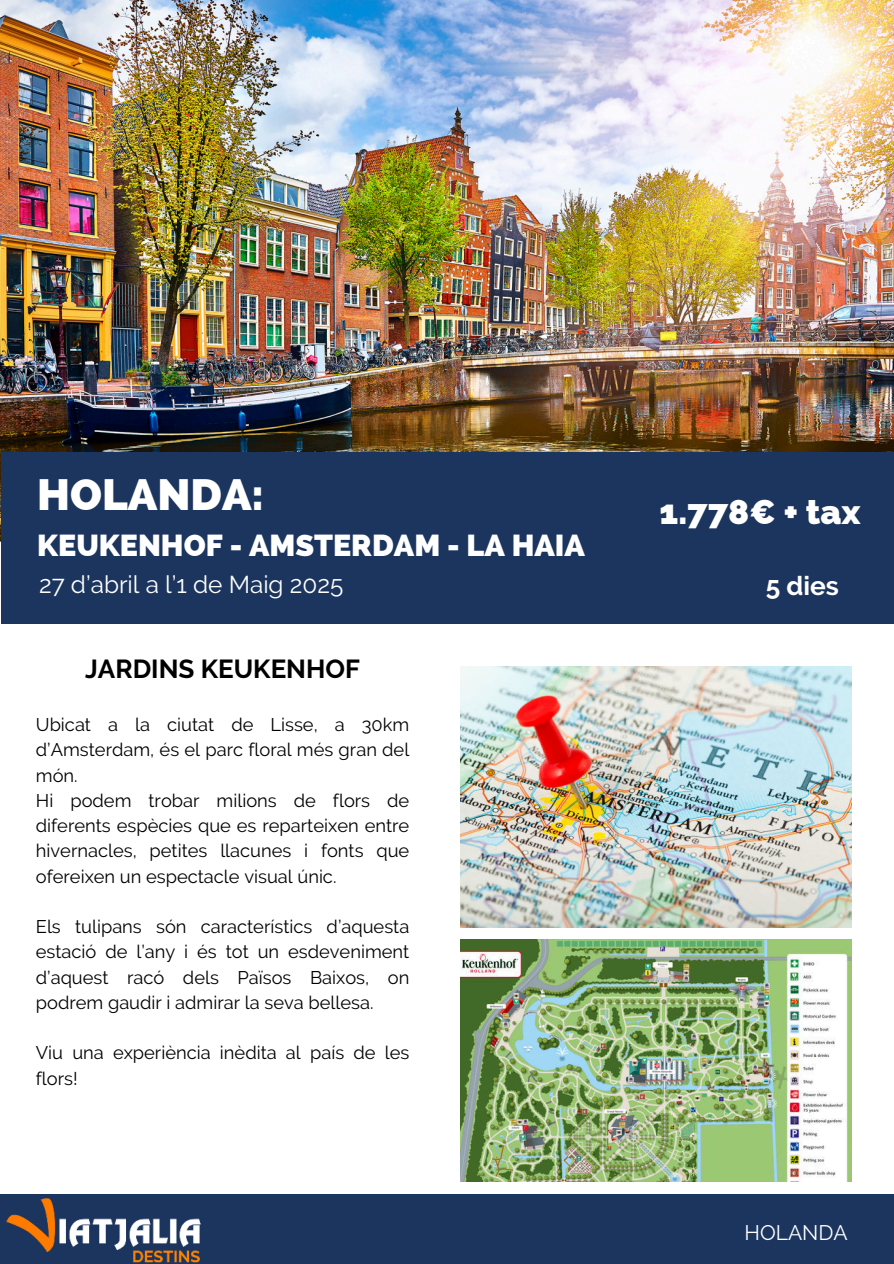
<style>
.page{position:relative;width:894px;height:1264px;background:#fff}
.page>*{position:absolute;margin:0;border:0;box-sizing:border-box;transform-origin:0 0}
.t1{font:800 43.8px "Raleway";color:#fff}
.t2{font:800 34.5px "Raleway";color:#fff}
.t3{font:800 30.3px "Raleway";color:#fff}
.t4{font:700 26.25px "Raleway";color:#fff}
.t5{font:700 25.95px "Raleway";color:#000}
.t6{font:24.3px "Raleway";color:#fff}
.t7{font:21px "Raleway";color:#fff}
.t8{font:18.3px/25.2px "Raleway";color:#000}
</style>
<div class="page">
<img style="left:1px;top:0;width:892px;height:452px">
<div style="left:1px;top:452px;width:892px;height:172px;background:#1c355e"></div>
<div style="left:0;top:1193px;width:893px;height:70px;background:#1c355e"></div>
<img style="left:0;top:1193px;width:222px;height:70px">
<img style="left:461px;top:666px;width:390px;height:261px">
<img style="left:461px;top:939px;width:390px;height:241px">
<h1 class="t1" style="left:37px;top:469px;width:228px">HOLANDA:</h1>
<h3 class="t3" style="left:37px;top:527px;width:549px">KEUKENHOF - AMSTERDAM - LA HAIA</h3>
<h2 class="t2" style="left:659px;top:492px;width:202px">1.778€ + tax</h2>
<h3 class="t6" style="left:39px;top:570px;width:306px">27 d’abril a l’1 de Maig 2025</h3>
<h3 class="t4" style="left:765px;top:571px;width:75px">5 dies</h3>
<h3 class="t5" style="left:85px;top:654px;width:276px">JARDINS KEUKENHOF</h3>
<p class="t8" style="left:36px;top:712px;width:375px">Ubicat a la ciutat de Lisse, a 30km d’Amsterdam, és el parc floral més gran del món.<br>Hi podem trobar milions de flors de diferents espècies que es reparteixen entre hivernacles, petites llacunes i fonts que ofereixen un espectacle visual únic.</p>
<p class="t8" style="left:36px;top:914px;width:375px;text-align:justify">Els tulipans són característics d’aquesta estació de l’any i és tot un esdeveniment d’aquest racó dels Països Baixos, on podrem gaudir i admirar la seva bellesa.</p>
<p class="t8" style="left:36px;top:1040px;width:375px">Viu una experiència inèdita al país de les flors!</p>
<p class="t7" style="left:744px;top:1220px;width:105px">HOLANDA</p>
</div>
